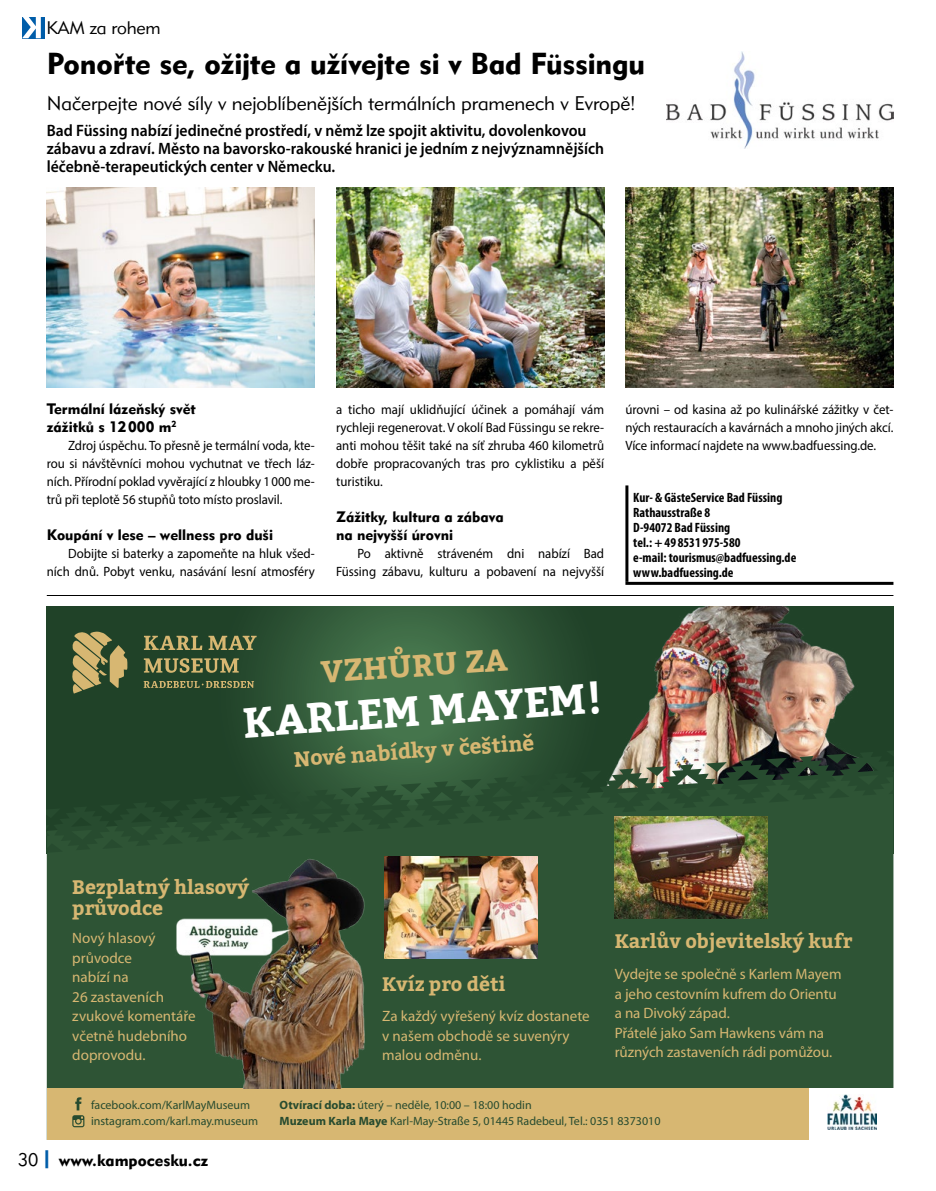
<style>
.page{position:relative;width:936px;height:1191px;background:#fff}
.page>*{position:absolute;margin:0;border:0;box-sizing:border-box;transform-origin:0 0}
.t1{font:700 42.15px "Bitter";color:#fff}
.t2{font:700 30.9px "Bitter";color:#d7b772}
._3-titulek{font:900 30px "Geometric 415";letter-spacing:-.005em;color:#000}
.t3{font:700 21px "Bitter";color:#d7b772}
._3-podtitulek{font:300 19.5px "Geometric 415";letter-spacing:-.005em;color:#000}
.t4{font:700 19.5px/21px "Bitter";letter-spacing:-.005em;color:#d7b772}
.t5{font:300 18px "Geometric 415";letter-spacing:-.01em;color:#000}
._4-perex{font:600 16.5px/18px "Myriad Pro";color:#000;scale:.95 1}
.t6{font:900 16.5px "Geometric 415";color:#000}
.t7{font:15px/19.5px "Myriad Pro";letter-spacing:-.005em;color:#d7b772}
._3z-nadpis{font:900 15px/18px "Geometric 415";color:#000}
._7-text{font:13.5px/18px "Myriad Pro";letter-spacing:-.005em;color:#000;text-align:justify;scale:.95 1}
._9-kontakt{font:700 condensed 13.5px "Myriad Pro";color:#000}
.t8{font:12px/16.5px "Myriad Pro";color:#274b2f}
.s1{font-weight:300;font-size:18px}
.s2{font-size:18px;color:#005da9}
.s3{font-weight:700}
</style>
<div class="page">
<svg style="left:47px;top:606px;width:846px;height:143px;background:#2f5737"></svg>
<img style="left:602px;top:606px;width:285px;height:143px">
<div style="left:47px;top:854px;width:846px;height:234px;background:#2e5435"></div>
<div style="left:47px;top:1088px;width:762px;height:52px;background:#d7b772"></div>
<img style="left:827px;top:1094px;width:48px;height:35px">
<svg style="left:47px;top:749px;width:846px;height:105px;background:#305235"></svg>
<svg style="left:71px;top:630px;width:185px;height:63px;background:#5a6740"></svg>
<svg style="left:72px;top:1097px;width:12px;height:30px"></svg>
<img style="left:169px;top:850px;width:207px;height:238px">
<img style="left:614px;top:817px;width:153px;height:102px">
<img style="left:384px;top:856px;width:153px;height:102px">
<img style="left:625px;top:187px;width:268px;height:200px">
<img style="left:336px;top:187px;width:268px;height:200px">
<img style="left:47px;top:187px;width:268px;height:200px">
<img style="left:666px;top:51px;width:227px;height:98px">
<hr style="left:625px;top:485px;width:3px;height:97px;background:#000">
<hr style="left:625px;top:582px;width:268px;height:3px;background:#000">
<hr style="left:47px;top:595px;width:846px;height:1px;background:#000">
<div style="left:22px;top:17px;width:22px;height:21px;background:#005da9"></div>
<svg style="left:22px;top:17px;width:19px;height:21px"></svg>
<p class="t5" style="left:46px;top:17px;width:116px">KAM za rohem</p>
<p class="_3-titulek" style="left:47px;top:45px;width:599px">Ponořte se, ožijte a užívejte si v Bad Füssingu</p>
<p class="_3-podtitulek" style="left:47px;top:91px;width:590px">Načerpejte nové síly v nejoblíbenějších termálních pramenech v Evropě!</p>
<p class="_4-perex" style="left:47px;top:121px;width:588px">Bad Füssing nabízí jedinečné prostředí, v němž lze spojit aktivitu, dovolenkovou zábavu a zdraví. Město na bavorsko-‑rakouské hranici je jedním z nejvýznamnějších léčebně-‑terapeutických center v Německu.</p>
<p class="_3z-nadpis" style="left:47px;top:400px;width:150px">Termální lázeňský svět zážitků s 12000 m<sup>2</sup></p>
<p class="_7-text" style="left:47px;top:436px;width:283px;text-indent:21px">Zdroj úspěchu. To přesně je termální voda, kte&shy;rou si návštěvníci mohou vychutnat ve třech láz&shy;ních. Přírodní poklad vyvěrající z hloubky 1000 me&shy;trů při teplotě 56 stupňů toto místo proslavil.</p>
<p class="_3z-nadpis" style="left:47px;top:526px;width:228px">Koupání v lese – wellness pro duši</p>
<p class="_7-text" style="left:47px;top:544px;width:283px;text-align:right">Dobijte si baterky a zapomeňte na hluk všed&shy;ních dnů. Pobyt venku, nasávání lesní atmosféry</p>
<p class="_7-text" style="left:336px;top:400px;width:283px">a ticho mají uklidňující účinek a pomáhají vám rychleji regenerovat. V okolí Bad Füssingu se rekre&shy;anti mohou těšit také na síť zhruba 460 kilometrů dobře propracovaných tras pro cyklistiku a pěší turistiku.</p>
<p class="_3z-nadpis" style="left:336px;top:508px;width:169px">Zážitky, kultura a zábava na nejvyšší úrovni</p>
<p class="_7-text" style="left:336px;top:544px;width:283px;text-align:right">Po aktivně stráveném dni nabízí Bad<br>Füssing zábavu, kulturu a pobavení na nejvyšší</p>
<p class="_7-text" style="left:625px;top:400px;width:284px">úrovni – od kasina až po kulinářské zážitky v čet&shy;ných restauracích a kavárnách a mnoho jiných akcí.<br>Více informací najdete na www.badfuessing.de.</p>
<p class="_9-kontakt" style="left:633px;top:489px;width:151px">Kur- &amp; GästeService Bad Füssing</p>
<p class="_9-kontakt" style="left:633px;top:504px;width:78px">Rathausstraße 8</p>
<p class="_9-kontakt" style="left:633px;top:519px;width:98px">D-94072 Bad Füssing</p>
<p class="_9-kontakt" style="left:633px;top:534px;width:109px">tel.: + 49 8531 975-580</p>
<p class="_9-kontakt" style="left:633px;top:549px;width:164px">e‑mail: tourismus@badfuessing.de</p>
<p class="_9-kontakt" style="left:633px;top:564px;width:102px">www.badfuessing.de</p>
<p class="t2" style="left:320px;top:652px;width:188px;rotate:-4deg">VZHŮRU ZA</p>
<p class="t1" style="left:241px;top:695px;width:361px;rotate:-4deg">KARLEM MAYEM!</p>
<p class="t3" style="left:293px;top:745px;width:242px;rotate:-4deg">Nové nabídky v češtině</p>
<p class="t4" style="left:72px;top:877px;width:178px">Bezplatný hlasový průvodce</p>
<p class="t7" style="left:72px;top:928px;width:125px">Nový hlasový průvodce<br>nabízí na<br>26 zastaveních zvukové komentáře včetně hudebního doprovodu.</p>
<p class="t4" style="left:614px;top:931px;width:239px">Karlův objevitelský kufr</p>
<p class="t7" style="left:614px;top:964px;width:228px">Vydejte se společně s Karlem Mayem a jeho cestovním kufrem do Orientu a na Divoký západ.<br>Přátelé jako Sam Hawkens vám na různých zastaveních rádi pomůžou.</p>
<p class="t4" style="left:382px;top:974px;width:125px">Kvíz pro děti</p>
<p class="t7" style="left:382px;top:1006px;width:209px">Za každý vyřešený kvíz dostanete v našem obchodě se suvenýry malou odměnu.</p>
<p class="t8" style="left:91px;top:1096px;width:168px">facebook.com/KarlMayMuseum instagram.com/karl.may.museum</p>
<p class="t6" style="left:18px;top:1150px;width:192px"><span class="s1">30</span><span class="s2">|</span> www.kampocesku.cz</p>
<p class="t8" style="left:279px;top:1096px;width:382px"><span class="s3">Otvírací doba:</span> úterý – neděle, 10:00 – 18:00 hodin<br><span class="s3">Muzeum Karla Maye</span> Karl-May-Straße 5, 01445 Radebeul, Tel.: 0351 8373010</p>
</div>
